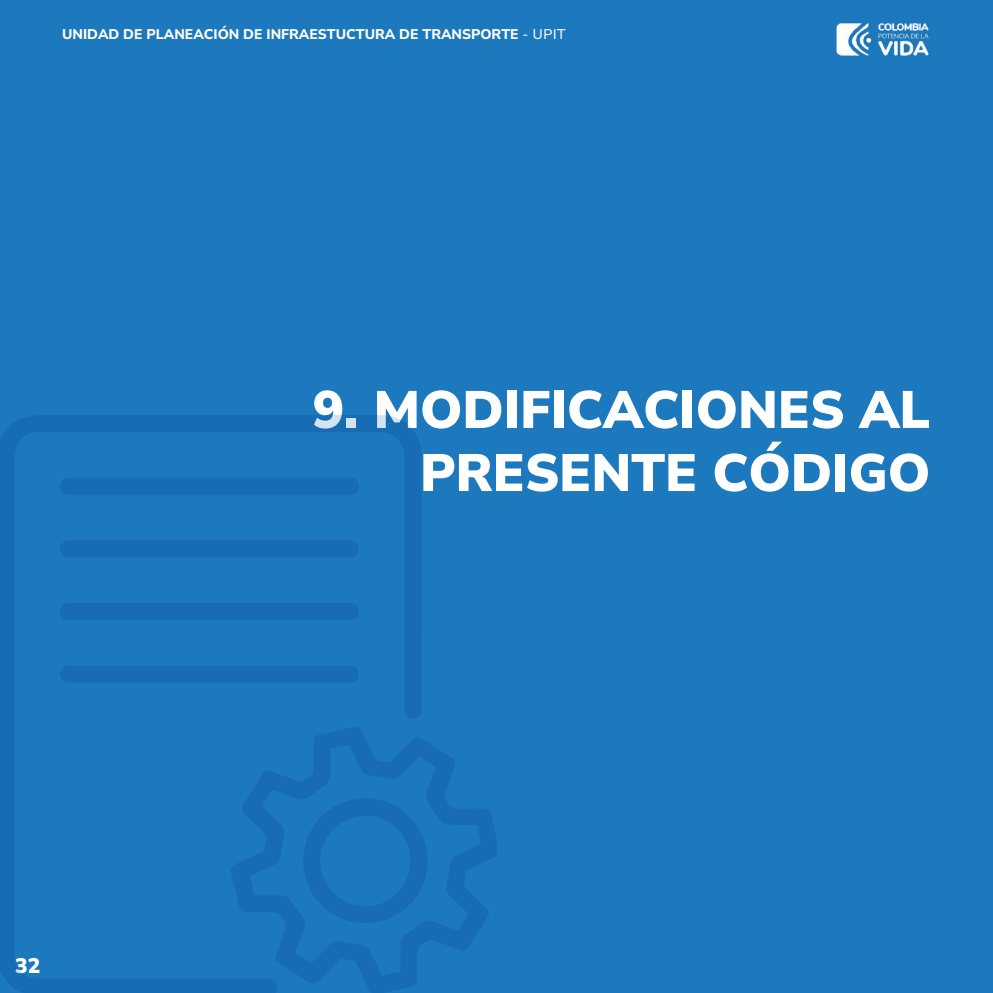
<style>
.page{position:relative;width:993px;height:993px;background:#fff}
.page>*{position:absolute;margin:0;border:0;box-sizing:border-box;transform-origin:0 0}
.t1{font:200 52.5px/63px "Nunito Sans 12 pt";color:#fff;text-align:right}
.t2{font:200 21px "Nunito Sans 12 pt";color:#fff}
.t3{font:200 14px "Nunito Sans 12 pt";color:#fff}
</style>
<div class="page">
<div style="left:0;top:0;width:992px;height:992px;background:#1d79be"></div>
<img style="left:836px;top:22px;width:93px;height:34px">
<svg style="left:0;top:415px;width:421px;height:577px"></svg>
<svg style="left:227px;top:644px;width:269px;height:348px"></svg>
<svg style="left:54px;top:537px;width:307px;height:23px"></svg>
<svg style="left:58px;top:662px;width:303px;height:23px"></svg>
<svg style="left:54px;top:474px;width:305px;height:23px"></svg>
<svg style="left:54px;top:599px;width:307px;height:23px"></svg>
<svg style="left:301px;top:795px;width:124px;height:130px"></svg>
<p class="t3" style="left:62px;top:24px;width:505px">UNIDAD DE PLANEACIÓN DE INFRAESTUCTURA DE TRANSPORTE - UPIT</p>
<h1 class="t1" style="left:312px;top:376px;width:618px">9. MODIFICACIONES AL<br>PRESENTE CÓDIGO</h1>
<h2 class="t2" style="left:15px;top:951px;width:27px">32</h2>
</div>
